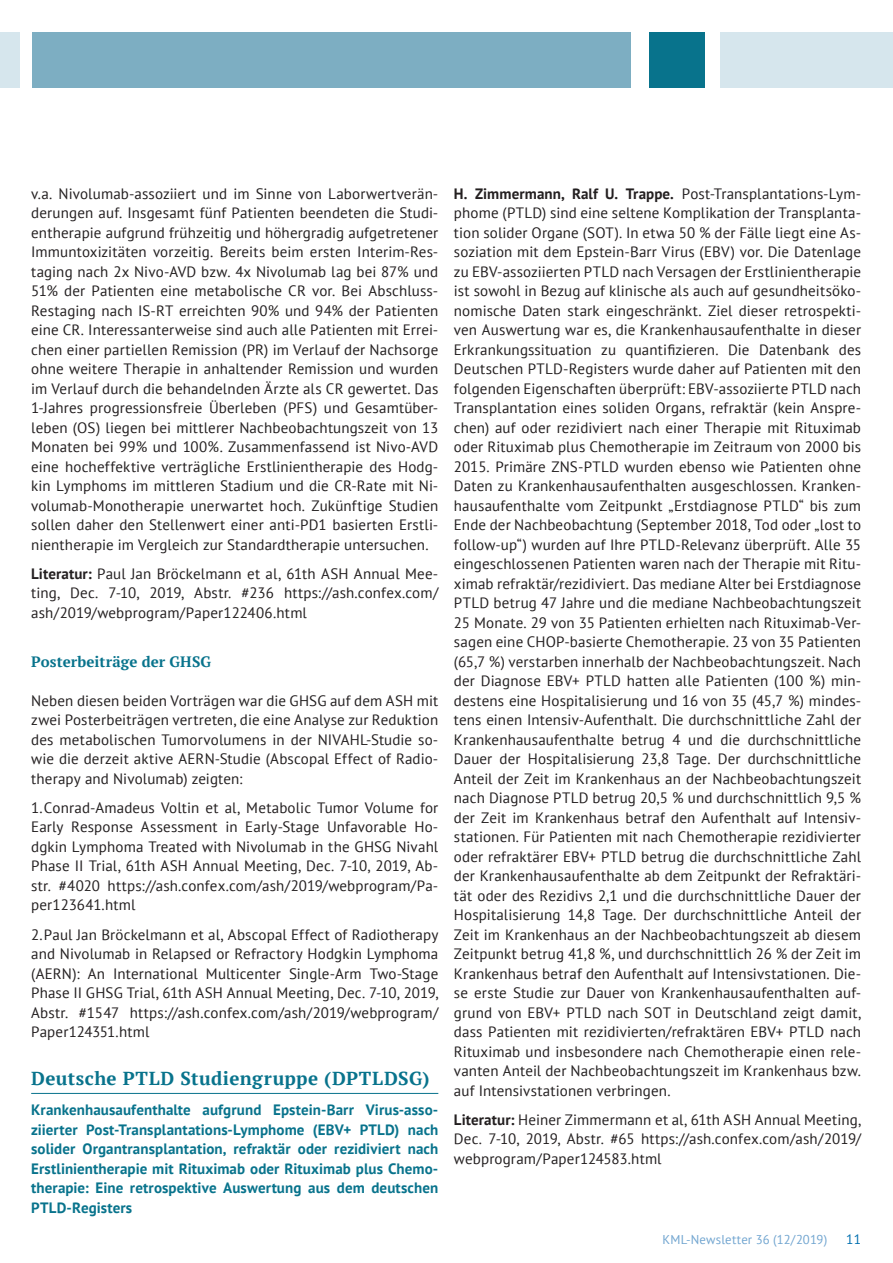
<style>
.page{position:relative;width:893px;height:1263px;background:#fff}
.page>*{position:absolute;margin:0;border:0;box-sizing:border-box;transform-origin:0 0}
.Überschriften_mit_Li{font:700 18.75px "PT Serif";letter-spacing:.025em;color:#08738c}
.NL_BODY_OHNE_Einzug{font:15px/19.5px "PT Sans";letter-spacing:.01em;color:#231f20;text-align:justify}
.NL_BODY_OHNE_Einzug-2{font:700 15px/19.5px "PT Sans";letter-spacing:.005em;color:#08738c;text-align:justify}
._2__Überschrift_seri{font:700 15px "PT Serif";letter-spacing:.01em;color:#08738c}
.t1{font:13.5px "PT Sans";color:#006faf}
.t2{font:12.75px "PT Sans";letter-spacing:.01em;color:#71a5d0}
.s1{font-weight:700}
</style>
<div class="page">
<hr style="left:31px;top:1093px;width:407px;height:1px;background:#08738c">
<div style="left:720px;top:32px;width:173px;height:55px;background:#d6e6ed"></div>
<div style="left:32px;top:32px;width:599px;height:55px;background:#7daec2"></div>
<div style="left:649px;top:32px;width:55px;height:55px;background:#08738c"></div>
<div style="left:0;top:32px;width:19px;height:55px;background:#d6e6ed"></div>
<p class="NL_BODY_OHNE_Einzug" style="left:31px;top:183px;width:409px">v.a. Nivolumab-assoziiert und im Sinne von Laborwertverän&shy;derungen auf. Insgesamt fünf Patienten beendeten die Studi&shy;entherapie aufgrund frühzeitig und höhergradig aufgetretener Immuntoxizitäten vorzeitig. Bereits beim ersten Interim-Res&shy;taging nach 2x Nivo-AVD bzw. 4x Nivolumab lag bei 87% und 51% der Patienten eine metabolische CR vor. Bei Abschluss-Restaging nach IS-RT erreichten 90% und 94% der Patienten eine CR. Interessanterweise sind auch alle Patienten mit Errei&shy;chen einer partiellen Remission (PR) im Verlauf der Nachsorge ohne weitere Therapie in anhaltender Remission und wurden im Verlauf durch die behandelnden Ärzte als CR gewertet. Das 1-Jahres progressionsfreie Überleben (PFS) und Gesamtüber&shy;leben (OS) liegen bei mittlerer Nachbeobachtungszeit von 13<br>Monaten bei 99% und 100%. Zusammenfassend ist Nivo-AVD eine hocheffektive verträgliche Erstlinientherapie des Hodg&shy;kin Lymphoms im mittleren Stadium und die CR-Rate mit Ni&shy;volumab-Monotherapie unerwartet hoch. Zukünftige Studien sollen daher den Stellenwert einer anti-PD1 basierten Erstli&shy;nientherapie im Vergleich zur Standardtherapie untersuchen.</p>
<p class="NL_BODY_OHNE_Einzug" style="left:31px;top:563px;width:409px"><span class="s1">Literatur:</span> Paul Jan Bröckelmann et al, 61th ASH Annual Mee&shy;ting, Dec. 7-10, 2019, Abstr. #236 https://ash.confex.com/ ash/2019/webprogram/Paper122406.html</p>
<p class="_2__Überschrift_seri" style="left:31px;top:651px;width:182px">Posterbeiträge der GHSG</p>
<p class="NL_BODY_OHNE_Einzug" style="left:31px;top:690px;width:409px">Neben diesen beiden Vorträgen war die GHSG auf dem ASH mit zwei Posterbeiträgen vertreten, die eine Analyse zur Reduktion des metabolischen Tumorvolumens in der NIVAHL-Studie so&shy;wie die derzeit aktive AERN-Studie (Abscopal Effect of Radio&shy;therapy and Nivolumab) zeigten:</p>
<p class="NL_BODY_OHNE_Einzug" style="left:31px;top:797px;width:409px">1.Conrad-Amadeus Voltin et al, Metabolic Tumor Volume for Early Response Assessment in Early-Stage Unfavorable Ho&shy;dgkin Lymphoma Treated with Nivolumab in the GHSG Nivahl Phase II Trial, 61th ASH Annual Meeting, Dec. 7-10, 2019, Ab&shy;str. #4020 https://ash.confex.com/ash/2019/webprogram/Pa&shy;per123641.html</p>
<p class="NL_BODY_OHNE_Einzug" style="left:31px;top:924px;width:409px">2.Paul Jan Bröckelmann et al, Abscopal Effect of Radiotherapy and Nivolumab in Relapsed or Refractory Hodgkin Lymphoma (AERN): An International Multicenter Single-Arm Two-Stage Phase II GHSG Trial, 61th ASH Annual Meeting, Dec. 7-10, 2019, Abstr. #1547 https://ash.confex.com/ash/2019/webprogram/ Paper124351.html</p>
<p class="Überschriften_mit_Li" style="left:31px;top:1066px;width:400px">Deutsche PTLD Studiengruppe (DPTLDSG)</p>
<p class="NL_BODY_OHNE_Einzug-2" style="left:31px;top:1100px;width:409px">Krankenhausaufenthalte aufgrund Epstein-Barr Virus-asso&shy;ziierter Post-Transplantations-Lymphome (EBV+ PTLD) nach solider Organtransplantation, refraktär oder rezidiviert nach Erstlinientherapie mit Rituximab oder Rituximab plus Chemo&shy;therapie: Eine retrospektive Auswertung aus dem deutschen PTLD-Registers</p>
<p class="NL_BODY_OHNE_Einzug" style="left:454px;top:183px;width:409px"><span class="s1">H. Zimmermann, Ralf U. Trappe.</span> Post-Transplantations-Lym&shy;phome (PTLD) sind eine seltene Komplikation der Transplanta&shy;tion solider Organe (SOT). In etwa 50 % der Fälle liegt eine As&shy;soziation mit dem Epstein-Barr Virus (EBV) vor. Die Datenlage zu EBV-assoziierten PTLD nach Versagen der Erstlinientherapie ist sowohl in Bezug auf klinische als auch auf gesundheitsöko&shy;nomische Daten stark eingeschränkt. Ziel dieser retrospekti&shy;ven Auswertung war es, die Krankenhausaufenthalte in dieser Erkrankungssituation zu quantifizieren. Die Datenbank des Deutschen PTLD-Registers wurde daher auf Patienten mit den folgenden Eigenschaften überprüft: EBV-assoziierte PTLD nach Transplantation eines soliden Organs, refraktär (kein Anspre&shy;chen) auf oder rezidiviert nach einer Therapie mit Rituximab oder Rituximab plus Chemotherapie im Zeitraum von 2000 bis 2015. Primäre ZNS-PTLD wurden ebenso wie Patienten ohne Daten zu Krankenhausaufenthalten ausgeschlossen. Kranken&shy;hausaufenthalte vom Zeitpunkt „Erstdiagnose PTLD“ bis zum Ende der Nachbeobachtung (September 2018, Tod oder „lost to follow-up“) wurden auf Ihre PTLD-Relevanz überprüft. Alle 35 eingeschlossenen Patienten waren nach der Therapie mit Ritu&shy;ximab refraktär/rezidiviert. Das mediane Alter bei Erstdiagnose PTLD betrug 47 Jahre und die mediane Nachbeobachtungszeit 25 Monate. 29 von 35 Patienten erhielten nach Rituximab-Ver&shy;sagen eine CHOP-basierte Chemotherapie. 23 von 35 Patienten (65,7 %) verstarben innerhalb der Nachbeobachtungszeit. Nach der Diagnose EBV+ PTLD hatten alle Patienten (100 %) min&shy;destens eine Hospitalisierung und 16 von 35 (45,7 %) mindes&shy;tens einen Intensiv-Aufenthalt. Die durchschnittliche Zahl der Krankenhausaufenthalte betrug 4 und die durchschnittliche Dauer der Hospitalisierung 23,8 Tage. Der durchschnittliche Anteil der Zeit im Krankenhaus an der Nachbeobachtungszeit nach Diagnose PTLD betrug 20,5 % und durchschnittlich 9,5 % der Zeit im Krankenhaus betraf den Aufenthalt auf Intensiv&shy;stationen. Für Patienten mit nach Chemotherapie rezidivierter oder refraktärer EBV+ PTLD betrug die durchschnittliche Zahl der Krankenhausaufenthalte ab dem Zeitpunkt der Refraktäri&shy;tät oder des Rezidivs 2,1 und die durchschnittliche Dauer der Hospitalisierung 14,8 Tage. Der durchschnittliche Anteil der Zeit im Krankenhaus an der Nachbeobachtungszeit ab diesem Zeitpunkt betrug 41,8 %, und durchschnittlich 26 % der Zeit im Krankenhaus betraf den Aufenthalt auf Intensivstationen. Die&shy;se erste Studie zur Dauer von Krankenhausaufenthalten auf&shy;grund von EBV+ PTLD nach SOT in Deutschland zeigt damit, dass Patienten mit rezidivierten/refraktären EBV+ PTLD nach Rituximab und insbesondere nach Chemotherapie einen rele&shy;vanten Anteil der Nachbeobachtungszeit im Krankenhaus bzw. auf Intensivstationen verbringen.</p>
<p class="NL_BODY_OHNE_Einzug" style="left:454px;top:1109px;width:409px"><span class="s1">Literatur:</span> Heiner Zimmermann et al, 61th ASH Annual Meeting, Dec. 7-10, 2019, Abstr. #65 https://ash.confex.com/ash/2019/ webprogram/Paper124583.html</p>
<p class="t2" style="left:662px;top:1232px;width:166px">KML-Newsletter 36 (12/2019)</p>
<p class="t1" style="left:846px;top:1231px;width:16px">11</p>
</div>
